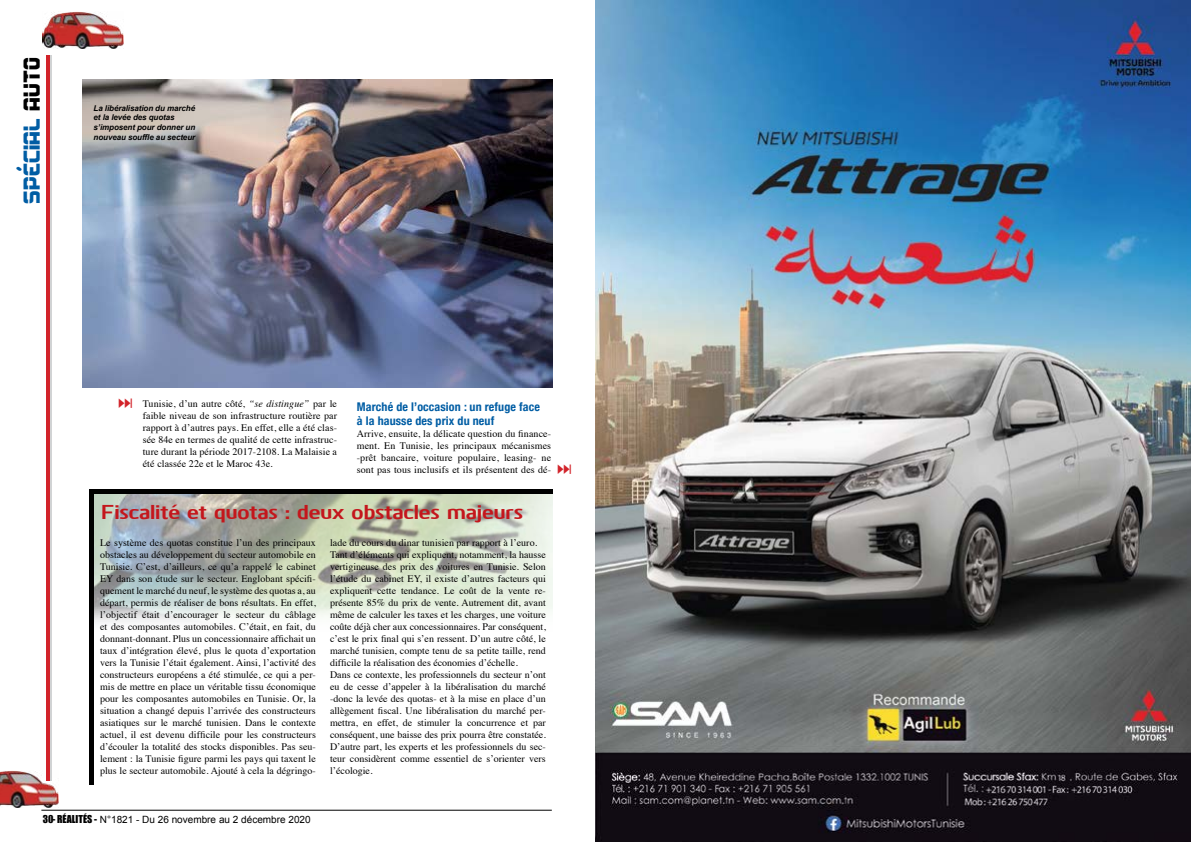
<style>
.page{position:relative;width:1191px;height:842px;background:#fff}
.page>*{position:absolute;margin:0;border:0;box-sizing:border-box;transform-origin:0 0}
.t1{font:24px "Soldier Laser Condensed";color:#005da4}
.t2{font:700 20px "Kuro";color:#c4161c}
.t3{font:700 condensed 12px/14px "Helvetica Neue";letter-spacing:.01em;color:#005da4}
.t4{font:10px/12px "Times";color:#000;text-align:justify}
.t5{font:10px "Arial";color:#000}
.t6{font:italic 700 8px/9.6px "Arial";letter-spacing:-.01em;color:#000}
.s1{color:#000}
.s2{font-style:italic}
.s3{font-family:"Impact"}
</style>
<div class="page">
<hr style="left:41px;top:810px;width:511px;height:1px;background:#000">
<hr style="left:48px;top:55px;width:3px;height:726px;background:#d1d3d4">
<hr style="left:46px;top:55px;width:3px;height:726px;background:#d2232a">
<img style="left:0;top:770px;width:59px;height:37px">
<img style="left:43px;top:11px;width:80px;height:37px">
<img style="left:94px;top:493px;width:459px;height:131px">
<hr style="left:94px;top:489px;width:459px;height:4px;background:#000">
<hr style="left:90px;top:489px;width:4px;height:296px;background:#000">
<img style="left:82px;top:79px;width:471px;height:308px">
<img style="left:595px;top:0;width:596px;height:842px">
<h1 class="t1" style="left:17px;top:204px;width:148px;rotate:-90deg">Spécial <span class="s1">Auto</span></h1>
<p class="t6" style="left:94px;top:103px;width:103px">La libéralisation du marché et la levée des quotas s’imposent pour donner un nouveau souffle au secteur</p>
<p class="t4" style="left:143px;top:397px;width:196px">Tunisie, d’un autre côté, <span class="s2">“se distingue”</span> par le faible niveau de son infrastructure routière par rapport à d’autres pays. En effet, elle a été clas&shy;sée 84e en termes de qualité de cette infrastruc&shy;ture durant la période 2017-2108. La Malaisie a été classée 22e et le Maroc 43e.</p>
<p class="t3" style="left:357px;top:400px;width:185px">Marché de l’occasion : un refuge face à la hausse des prix du neuf</p>
<p class="t4" style="left:357px;top:427px;width:196px">Arrive, ensuite, la délicate question du finance&shy;ment. En Tunisie, les principaux mécanismes -prêt bancaire, voiture populaire, leasing- ne sont pas tous inclusifs et ils présentent des dé-</p>
<h2 class="t2" style="left:101px;top:497px;width:423px">Fiscalité et quotas : deux obstacles majeurs</h2>
<p class="t4" style="left:100px;top:536px;width:217px">Le système des quotas constitue l’un des principaux obstacles au développement du secteur automobile en Tunisie. C’est, d’ailleurs, ce qu’a rappelé le cabinet EY dans son étude sur le secteur. Englobant spécifi&shy;quement le marché du neuf, le système des quotas a, au départ, permis de réaliser de bons résultats. En effet, l’objectif était d’encourager le secteur du câblage et des composantes automobiles. C’était, en fait, du donnant-donnant. Plus un concessionnaire affichait un taux d’intégration élevé, plus le quota d’exportation vers la Tunisie l’était également. Ainsi, l’activité des constructeurs européens a été stimulée, ce qui a per&shy;mis de mettre en place un véritable tissu économique pour les composantes automobiles en Tunisie. Or, la situation a changé depuis l’arrivée des constructeurs asiatiques sur le marché tunisien. Dans le contexte actuel, il est devenu difficile pour les constructeurs d’écouler la totalité des stocks disponibles. Pas seu&shy;lement : la Tunisie figure parmi les pays qui taxent le plus le secteur automobile. Ajouté à cela la dégringo-</p>
<p class="t4" style="left:330px;top:536px;width:217px;text-align:left">lade du cours du dinar tunisien par rapport à l’euro.<br>Tant d’éléments qui expliquent, notamment, la hausse vertigineuse des prix des voitures en Tunisie. Selon l’étude du cabinet EY, il existe d’autres facteurs qui expliquent cette tendance. Le coût de la vente re&shy;présente 85% du prix de vente. Autrement dit, avant même de calculer les taxes et les charges, une voiture coûte déjà cher aux concessionnaires. Par conséquent, c’est le prix final qui s’en ressent. D’un autre côté, le marché tunisien, compte tenu de sa petite taille, rend difficile la réalisation des économies d’échelle.<br>Dans ce contexte, les professionnels du secteur n’ont eu de cesse d’appeler à la libéralisation du marché -donc la levée des quotas- et à la mise en place d’un allègement fiscal. Une libéralisation du marché per&shy;mettra, en effet, de stimuler la concurrence et par conséquent, une baisse des prix pourra être constatée.<br>D’autre part, les experts et les professionnels du sec&shy;teur considèrent comme essentiel de s’orienter vers l’écologie.</p>
<p class="t5" style="left:43px;top:813px;width:269px"><span class="s3">30- RÉALITÉS -</span> N°1821 - Du 26 novembre au 2 décembre 2020</p>
</div>
